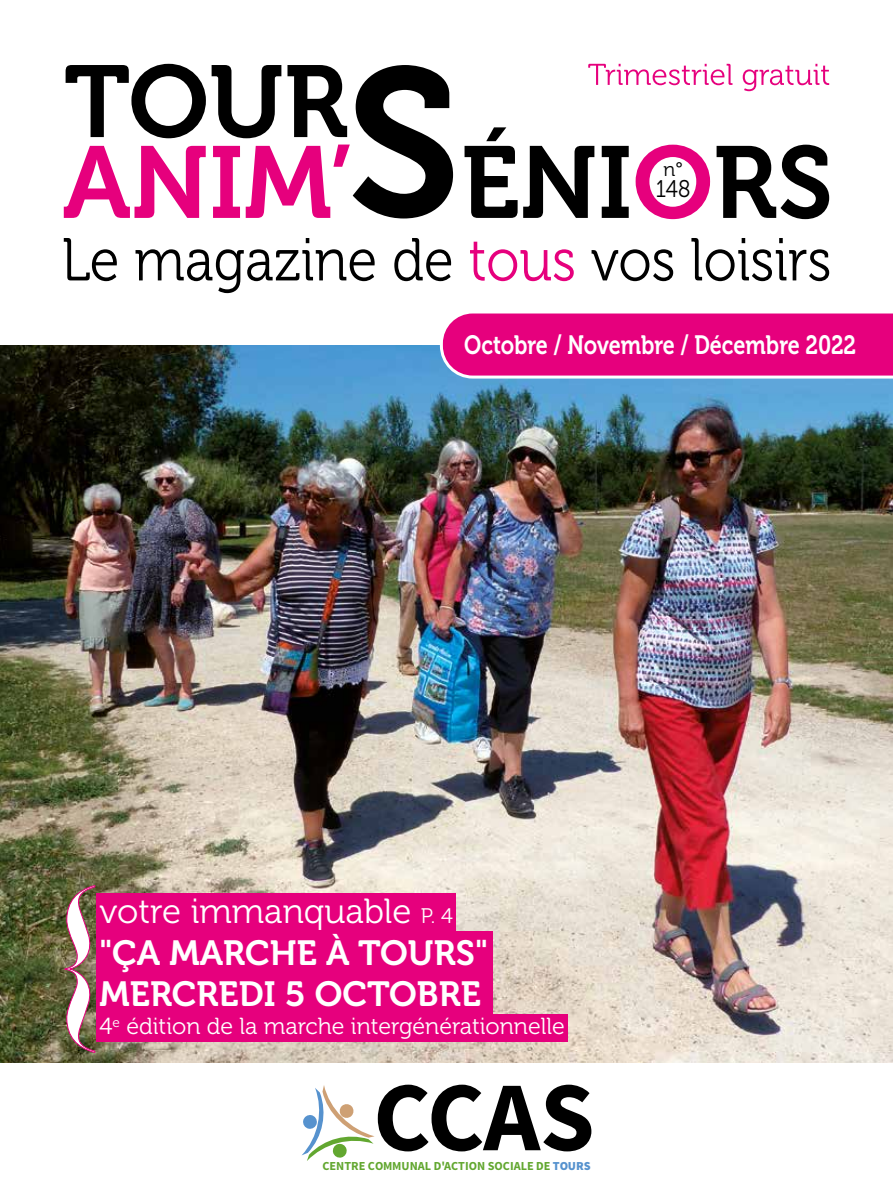
<style>
.page{position:relative;width:893px;height:1191px;background:#fff}
.page>*{position:absolute;margin:0;border:0;box-sizing:border-box;transform-origin:0 0}
.t1{font:34.8px/41.8px "Museo 700";color:#fff}
.t2{font:34.8px "Museo 300";color:#fff}
.t3{font:26.4px "Museo 700";color:#fff;scale:.82 1}
.t4{font:24px "Museo 300";color:#000;scale:.9 1}
.t5{font:23.25px "Museo 300";color:#fff}
.t6{font:19.5px "Museo 300";color:#000}
.t7{font:700 12.3px "Source Sans Pro";color:#62a730}
.s1{font-size:21px}
.s2{font-weight:900;color:#5692ce}
</style>
<div class="page">
<img style="left:0;top:345px;width:893px;height:718px">
<svg style="left:302px;top:1084px;width:289px;height:77px"></svg>
<svg style="left:588px;top:64px;width:144px;height:21px"></svg>
<svg style="left:743px;top:64px;width:86px;height:27px"></svg>
<svg style="left:66px;top:64px;width:140px;height:74px"></svg>
<svg style="left:64px;top:146px;width:142px;height:72px"></svg>
<svg style="left:212px;top:65px;width:241px;height:153px"></svg>
<svg style="left:602px;top:146px;width:27px;height:72px"></svg>
<svg style="left:636px;top:145px;width:74px;height:74px"></svg>
<svg style="left:717px;top:145px;width:112px;height:74px"></svg>
<svg style="left:64px;top:238px;width:53px;height:43px"></svg>
<svg style="left:136px;top:238px;width:239px;height:55px"></svg>
<svg style="left:394px;top:238px;width:57px;height:43px"></svg>
<svg style="left:470px;top:242px;width:104px;height:39px"></svg>
<svg style="left:592px;top:249px;width:81px;height:32px"></svg>
<svg style="left:691px;top:238px;width:138px;height:43px"></svg>
<svg style="left:465px;top:127px;width:129px;height:91px"></svg>
<svg style="left:438px;top:313px;width:455px;height:67px;background:#e21688"></svg>
<div style="left:97px;top:1014px;width:471px;height:28px;background:#e6007d"></div>
<div style="left:97px;top:931px;width:396px;height:44px;background:#e6007d"></div>
<div style="left:97px;top:970px;width:396px;height:44px;background:#e6007d"></div>
<div style="left:97px;top:894px;width:359px;height:37px;background:#e6007d"></div>
<img style="left:62px;top:880px;width:34px;height:177px">
<p class="t6" style="left:663px;top:158px;width:21px">n°</p>
<p class="t4" style="left:656px;top:175px;width:40px">148</p>
<p class="t3" style="left:464px;top:330px;width:479px">Octobre / Novembre / Décembre 2022</p>
<h1 class="t2" style="left:100px;top:892px;width:355px">votre immanquable <span class="s1">P. 4</span></h1>
<h1 class="t1" style="left:100px;top:932px;width:390px">"ÇA MARCHE À TOURS"<br>MERCREDI 5 OCTOBRE</h1>
<p class="t5" style="left:100px;top:1013px;width:467px">4<sup>e</sup> édition de la marche intergénérationnelle</p>
<p class="t7" style="left:322px;top:1157px;width:270px">CENTRE COMMUNAL D'ACTION SOCIALE DE <span class="s2">TOURS</span></p>
</div>
